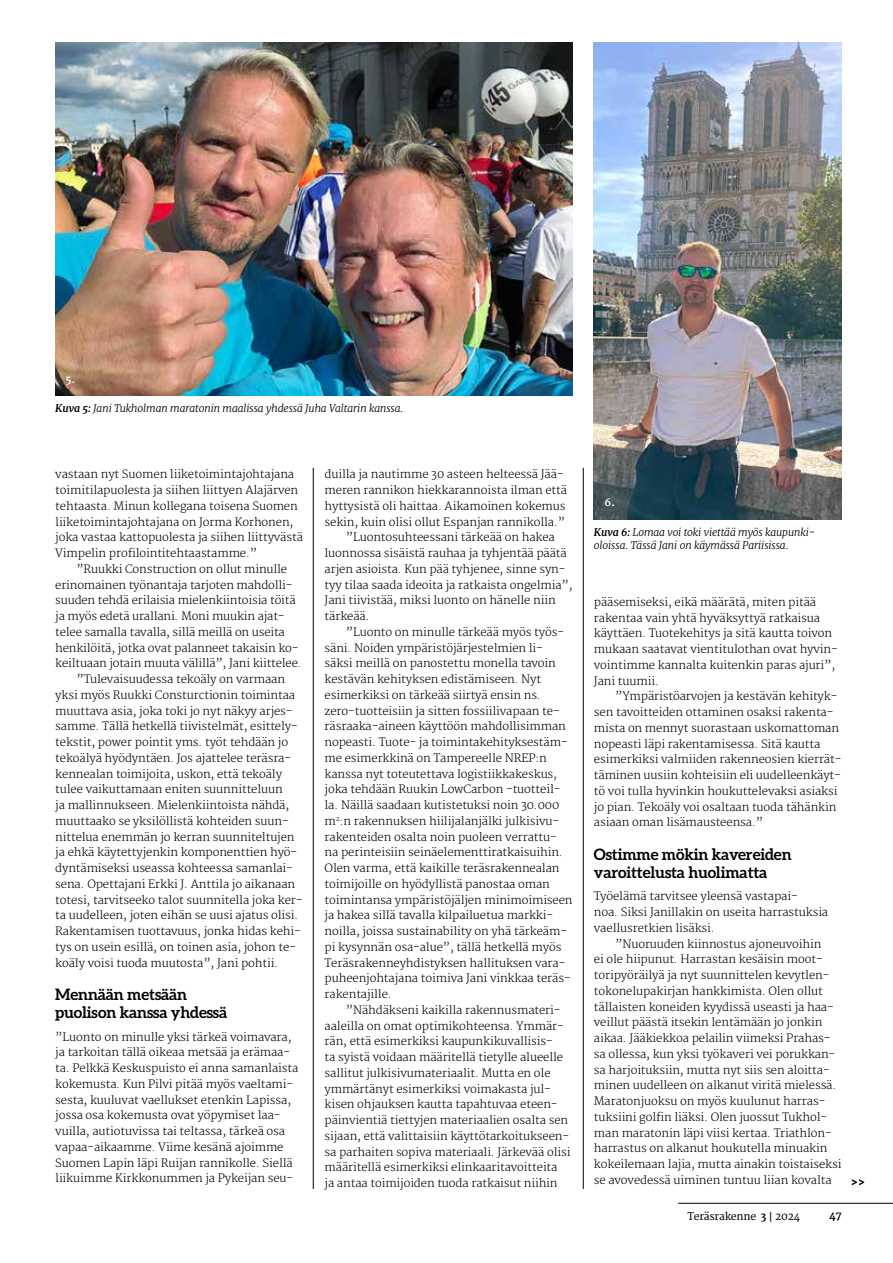
<style>
.page{position:relative;width:893px;height:1263px;background:#fff}
.page>*{position:absolute;margin:0;border:0;box-sizing:border-box;transform-origin:0 0}
.t1{font:700 15.75px/18px "Aleo";letter-spacing:-.01em;color:#000}
.t2{font:300 11.25px/15.8px "Merriweather";letter-spacing:-.01em;color:#000}
.t3{font:italic 300 10.5px/12px "Merriweather";letter-spacing:-.01em;color:#000}
.t4{font:10.5px "Merriweather";letter-spacing:-.025em;color:#000}
.t5{font:700 10.5px "Merriweather";color:#fff}
.t6{font:700 10.5px "Merriweather";color:#000}
.s1{font-weight:700}
</style>
<div class="page">
<hr style="left:678px;top:1203px;width:215px;height:1px;background:#000">
<hr style="left:583px;top:468px;width:1px;height:721px;background:#000">
<svg style="left:852px;top:1179px;width:12px;height:6px"></svg>
<hr style="left:313px;top:468px;width:1px;height:721px;background:#000">
<img style="left:55px;top:43px;width:518px;height:352px">
<img style="left:594px;top:43px;width:248px;height:477px">
<p class="t5" style="left:66px;top:373px;width:11px">5.</p>
<p class="t3" style="left:55px;top:402px;width:349px"><span class="s1">Kuva 5:</span> Jani Tukholman maratonin maalissa yhdessä Juha Valtarin kanssa.</p>
<p class="t2" style="left:55px;top:467px;width:249px">vastaan nyt Suomen liiketoimintajohtajana toimitilapuolesta ja siihen liittyen Alajärven tehtaasta. Minun kollegana toisena Suomen liiketoimintajohtajana on Jorma Korhonen, joka vastaa kattopuolesta ja siihen liittyvästä Vimpelin profilointitehtaastamme.”</p>
<p class="t2" style="left:77px;top:561px;width:212px">”Ruukki Construction on ollut minulle</p>
<p class="t2" style="left:55px;top:577px;width:239px">erinomainen työnantaja tarjoten mahdolli-</p>
<p class="t2" style="left:55px;top:593px;width:242px">suuden tehdä erilaisia mielenkiintoisia töitä</p>
<p class="t2" style="left:55px;top:609px;width:231px">ja myös edetä urallani. Moni muukin ajat-</p>
<p class="t2" style="left:55px;top:624px;width:231px">telee samalla tavalla, sillä meillä on useita</p>
<p class="t2" style="left:55px;top:640px;width:245px">henkilöitä, jotka ovat palanneet takaisin ko-</p>
<p class="t2" style="left:55px;top:656px;width:248px">keiltuaan jotain muuta välillä”, Jani kiittelee.</p>
<p class="t2" style="left:77px;top:672px;width:210px">”Tulevaisuudessa tekoäly on varmaan</p>
<p class="t2" style="left:55px;top:687px;width:241px">yksi myös Ruukki Consturctionin toimintaa</p>
<p class="t2" style="left:55px;top:703px;width:239px">muuttava asia, joka toki jo nyt näkyy arjes-</p>
<p class="t2" style="left:55px;top:719px;width:244px">samme. Tällä hetkellä tiivistelmät, esittely-</p>
<p class="t2" style="left:55px;top:735px;width:234px">tekstit, power pointit yms. työt tehdään jo</p>
<p class="t2" style="left:55px;top:750px;width:237px">tekoälyä hyödyntäen. Jos ajattelee teräsra-</p>
<p class="t2" style="left:55px;top:766px;width:228px">kennealan toimijoita, uskon, että tekoäly</p>
<p class="t2" style="left:55px;top:782px;width:229px">tulee vaikuttamaan eniten suunnitteluun</p>
<p class="t2" style="left:55px;top:798px;width:236px">ja mallinnukseen. Mielenkiintoista nähdä,</p>
<p class="t2" style="left:55px;top:813px;width:235px">muuttaako se yksilöllistä kohteiden suun-</p>
<p class="t2" style="left:55px;top:829px;width:241px">nittelua enemmän jo kerran suunniteltujen</p>
<p class="t2" style="left:55px;top:845px;width:243px">ja ehkä käytettyjenkin komponenttien hyö-</p>
<p class="t2" style="left:55px;top:861px;width:239px">dyntämiseksi useassa kohteessa samanlai-</p>
<p class="t2" style="left:55px;top:876px;width:241px">sena. Opettajani Erkki J. Anttila jo aikanaan</p>
<p class="t2" style="left:55px;top:892px;width:249px">totesi, tarvitseeko talot suunnitella joka ker-</p>
<p class="t2" style="left:55px;top:908px;width:245px">ta uudelleen, joten eihän se uusi ajatus olisi.</p>
<p class="t2" style="left:55px;top:924px;width:247px">Rakentamisen tuottavuus, jonka hidas kehi-</p>
<p class="t2" style="left:55px;top:939px;width:242px">tys on usein esillä, on toinen asia, johon te-</p>
<p class="t2" style="left:55px;top:955px;width:224px">koäly voisi tuoda muutosta”, Jani pohtii.</p>
<h1 class="t1" style="left:55px;top:985px;width:174px">Mennään metsään puolison kanssa yhdessä</h1>
<p class="t2" style="left:55px;top:1029px;width:245px">”Luonto on minulle yksi tärkeä voimavara, ja tarkoitan tällä oikeaa metsää ja erämaa&shy;ta. Pelkkä Keskuspuisto ei anna samanlaista kokemusta. Kun Pilvi pitää myös vaeltami&shy;sesta, kuuluvat vaellukset etenkin Lapissa, jossa osa kokemusta ovat yöpymiset laa&shy;vuilla, autiotuvissa tai teltassa, tärkeä osa vapaa-aikaamme. Viime kesänä ajoimme Suomen Lapin läpi Ruijan rannikolle. Siellä liikuimme Kirkkonummen ja Pykeijan seu-</p>
<p class="t2" style="left:325px;top:467px;width:241px">duilla ja nautimme 30 asteen helteessä Jää-</p>
<p class="t2" style="left:325px;top:483px;width:244px">meren rannikon hiekkarannoista ilman että</p>
<p class="t2" style="left:325px;top:498px;width:243px">hyttysistä oli haittaa. Aikamoinen kokemus</p>
<p class="t2" style="left:325px;top:514px;width:242px">sekin, kuin olisi ollut Espanjan rannikolla.”</p>
<p class="t2" style="left:346px;top:530px;width:211px">”Luontosuhteessani tärkeää on hakea</p>
<p class="t2" style="left:325px;top:546px;width:244px">luonnossa sisäistä rauhaa ja tyhjentää päätä</p>
<p class="t2" style="left:325px;top:561px;width:243px">arjen asioista. Kun pää tyhjenee, sinne syn-</p>
<p class="t2" style="left:325px;top:577px;width:249px">tyy tilaa saada ideoita ja ratkaista ongelmia”,</p>
<p class="t2" style="left:325px;top:593px;width:233px">Jani tiivistää, miksi luonto on hänelle niin</p>
<p class="t2" style="left:325px;top:609px;width:47px">tärkeää.</p>
<p class="t2" style="left:346px;top:624px;width:220px">”Luonto on minulle tärkeää myös työs-</p>
<p class="t2" style="left:325px;top:640px;width:220px">säni. Noiden ympäristöjärjestelmien li-</p>
<p class="t2" style="left:325px;top:656px;width:233px">säksi meillä on panostettu monella tavoin</p>
<p class="t2" style="left:325px;top:672px;width:218px">kestävän kehityksen edistämiseen. Nyt</p>
<p class="t2" style="left:325px;top:687px;width:218px">esimerkiksi on tärkeää siirtyä ensin ns.</p>
<p class="t2" style="left:325px;top:703px;width:237px">zero-tuotteisiin ja sitten fossiilivapaan te-</p>
<p class="t2" style="left:325px;top:719px;width:243px">räsraaka-aineen käyttöön mahdollisimman</p>
<p class="t2" style="left:325px;top:735px;width:245px">nopeasti. Tuote- ja toimintakehityksestäm-</p>
<p class="t2" style="left:325px;top:750px;width:224px">me esimerkkinä on Tampereelle NREP:n</p>
<p class="t2" style="left:325px;top:766px;width:234px">kanssa nyt toteutettava logistiikkakeskus,</p>
<p class="t2" style="left:325px;top:782px;width:237px">joka tehdään Ruukin LowCarbon -tuotteil-</p>
<p class="t2" style="left:325px;top:798px;width:236px">la. Näillä saadaan kutistetuksi noin 30.000</p>
<p class="t2" style="left:325px;top:813px;width:236px">m<sup>2</sup>:n rakennuksen hiilijalanjälki julkisivu-</p>
<p class="t2" style="left:325px;top:829px;width:234px">rakenteiden osalta noin puoleen verrattu-</p>
<p class="t2" style="left:325px;top:845px;width:240px">na perinteisiin seinäelementtiratkaisuihin.</p>
<p class="t2" style="left:325px;top:861px;width:236px">Olen varma, että kaikille teräsrakennealan</p>
<p class="t2" style="left:325px;top:876px;width:227px">toimijoille on hyödyllistä panostaa oman</p>
<p class="t2" style="left:325px;top:892px;width:250px">toimintansa ympäristöjäljen minimoimiseen</p>
<p class="t2" style="left:325px;top:908px;width:230px">ja hakea sillä tavalla kilpailuetua markki-</p>
<p class="t2" style="left:325px;top:924px;width:244px">noilla, joissa sustainability on yhä tärkeäm-</p>
<p class="t2" style="left:325px;top:939px;width:238px">pi kysynnän osa-alue”, tällä hetkellä myös</p>
<p class="t2" style="left:325px;top:955px;width:242px">Teräsrakenneyhdistyksen hallituksen vara-</p>
<p class="t2" style="left:325px;top:971px;width:248px">puheenjohtajana toimiva Jani vinkkaa teräs-</p>
<p class="t2" style="left:325px;top:987px;width:69px">rakentajille.</p>
<p class="t2" style="left:346px;top:1002px;width:216px">”Nähdäkseni kaikilla rakennusmateri-</p>
<p class="t2" style="left:325px;top:1018px;width:241px">aaleilla on omat optimikohteensa. Ymmär-</p>
<p class="t2" style="left:325px;top:1034px;width:230px">rän, että esimerkiksi kaupunkikuvallisis-</p>
<p class="t2" style="left:325px;top:1050px;width:240px">ta syistä voidaan määritellä tietylle alueelle</p>
<p class="t2" style="left:325px;top:1065px;width:228px">sallitut julkisivumateriaalit. Mutta en ole</p>
<p class="t2" style="left:325px;top:1081px;width:228px">ymmärtänyt esimerkiksi voimakasta jul-</p>
<p class="t2" style="left:325px;top:1097px;width:235px">kisen ohjauksen kautta tapahtuvaa eteen-</p>
<p class="t2" style="left:325px;top:1113px;width:245px">päinvientiä tiettyjen materiaalien osalta sen</p>
<p class="t2" style="left:325px;top:1128px;width:246px">sijaan, että valittaisiin käyttötarkoitukseen-</p>
<p class="t2" style="left:325px;top:1144px;width:247px">sa parhaiten sopiva materiaali. Järkevää olisi</p>
<p class="t2" style="left:325px;top:1160px;width:234px">määritellä esimerkiksi elinkaaritavoitteita</p>
<p class="t2" style="left:325px;top:1176px;width:235px">ja antaa toimijoiden tuoda ratkaisut niihin</p>
<p class="t5" style="left:605px;top:496px;width:12px">6.</p>
<p class="t3" style="left:594px;top:527px;width:221px"><span class="s1">Kuva 6:</span> Lomaa voi toki viettää myös kaupunki&shy;oloissa. Tässä Jani on käymässä Pariisissa.</p>
<p class="t2" style="left:594px;top:594px;width:245px">pääsemiseksi, eikä määrätä, miten pitää rakentaa vain yhtä hyväksyttyä ratkaisua käyttäen. Tuotekehitys ja sitä kautta toivon mukaan saatavat vientitulothan ovat hyvin&shy;vointimme kannalta kuitenkin paras ajuri”, Jani tuumii.</p>
<p class="t2" style="left:594px;top:689px;width:249px;text-indent:21px">”Ympäristöarvojen ja kestävän kehityk&shy;sen tavoitteiden ottaminen osaksi rakenta&shy;mista on mennyt suorastaan uskomattoman nopeasti läpi rakentamisessa. Sitä kautta esimerkiksi valmiiden rakenneosien kierrät&shy;täminen uusiin kohteisiin eli uudelleenkäyt&shy;tö voi tulla hyvinkin houkuttelevaksi asiaksi jo pian. Tekoäly voi osaltaan tuoda tähänkin asiaan oman lisämausteensa.”</p>
<h1 class="t1" style="left:594px;top:845px;width:199px">Ostimme mökin kavereiden varoittelusta huolimatta</h1>
<p class="t2" style="left:594px;top:889px;width:236px">Työelämä tarvitsee yleensä vastapai-<br>noa. Siksi Janillakin on useita harrastuksia vaellusretkien lisäksi.</p>
<p class="t2" style="left:594px;top:936px;width:249px;text-indent:21px">”Nuoruuden kiinnostus ajoneuvoihin<br>ei ole hiipunut. Harrastan kesäisin moot&shy;toripyöräilyä ja nyt suunnittelen kevytlen&shy;tokonelupakirjan hankkimista. Olen ollut tällaisten koneiden kyydissä useasti ja haa&shy;veillut päästä itsekin lentämään jo jonkin aikaa. Jääkiekkoa pelailin viimeksi Prahas&shy;sa ollessa, kun yksi työkaveri vei porukkan&shy;sa harjoituksiin, mutta nyt siis sen aloitta&shy;minen uudelleen on alkanut viritä mielessä.<br>Maratonjuoksu on myös kuulunut harras&shy;tuksiini golfin liäksi. Olen juossut Tukhol&shy;man maratonin läpi viisi kertaa. Triathlon&shy;harrastus on alkanut houkutella minuakin kokeilemaan lajia, mutta ainakin toistaiseksi se avovedessä uiminen tuntuu liian kovalta</p>
<p class="t4" style="left:687px;top:1210px;width:114px">Teräsrakenne <span class="s1">3</span> | 2024</p>
<p class="t6" style="left:829px;top:1209px;width:14px">47</p>
</div>
